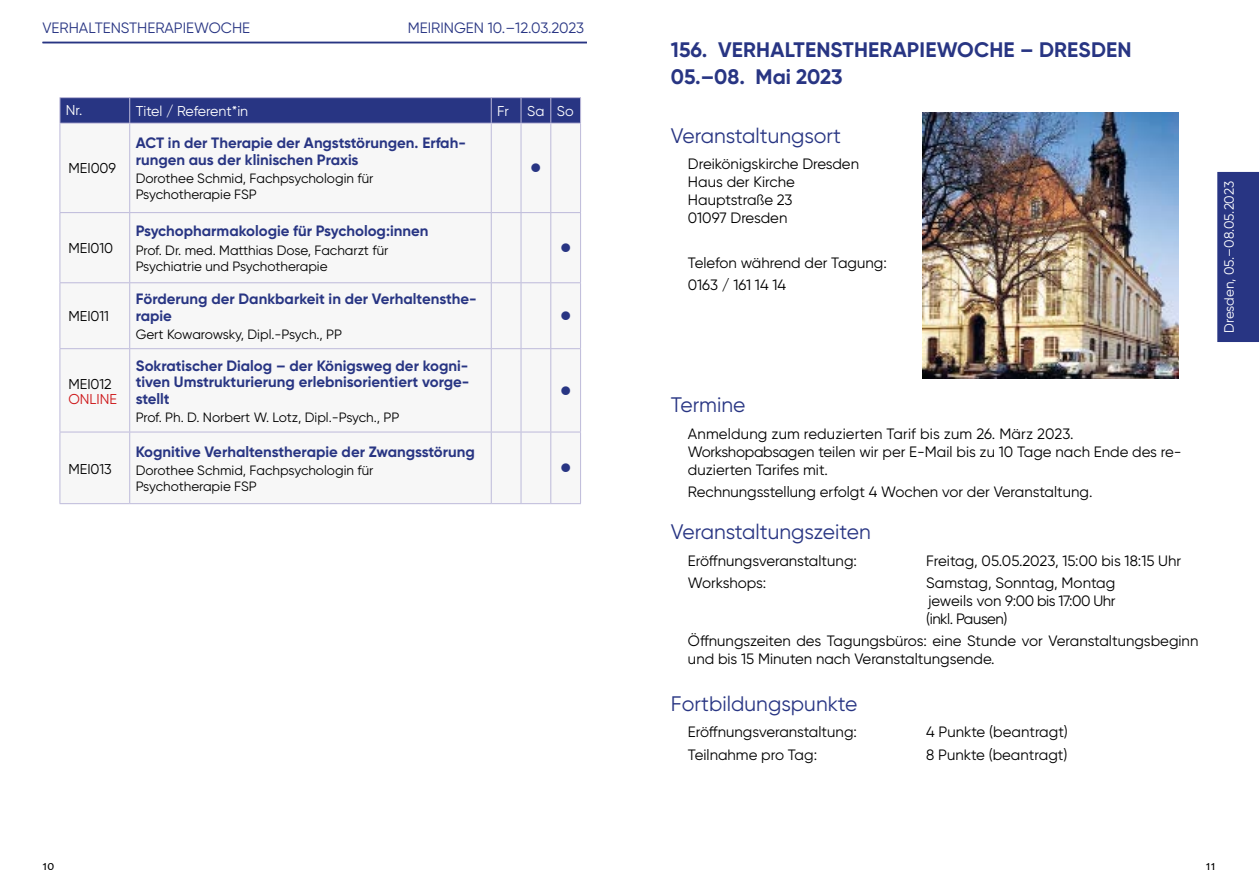
<style>
.page{position:relative;width:1259px;height:893px;background:#fff}
.page>*{position:absolute;margin:0;border:0;box-sizing:border-box;transform-origin:0 0}
.t1{font:21px "Gilroy";color:#283583}
.t2{font:700 21px/26.5px "Gilroy";letter-spacing:.01em;color:#283583}
.t3{font:15px/18px "Gilroy";color:#000}
.t4{font:700 15px/16.5px "Gilroy";color:#283583}
.t5{font:15px "Gilroy";color:#283583}
.t6{font:14.25px "Gilroy";color:#000}
.t7{font:14.25px "Gilroy";color:#fff}
.t8{font:14.25px "Gilroy";color:#cd1719}
.t9{font:13.5px/16.2px "Gilroy";color:#000}
.t10{font:13.5px "Gilroy";letter-spacing:-.005em;color:#fff}
.t11{font:13.5px "Candara";color:#000}
</style>
<div class="page">
<hr style="left:43px;top:42px;width:544px;height:1px;background:#283583">
<svg style="left:61px;top:124px;width:519px;height:379px"></svg>
<hr style="left:60px;top:97px;width:70px;height:1px;background:#bdbada">
<hr style="left:130px;top:97px;width:361px;height:1px;background:#bdbada">
<hr style="left:491px;top:97px;width:30px;height:1px;background:#bdbada">
<hr style="left:521px;top:97px;width:30px;height:1px;background:#bdbada">
<hr style="left:551px;top:97px;width:30px;height:1px;background:#bdbada">
<svg style="left:60px;top:98px;width:521px;height:25px;background:#2c3885"></svg>
<hr style="left:60px;top:123px;width:70px;height:1px;background:#bdbada">
<hr style="left:60px;top:124px;width:1px;height:88px;background:#bdbada">
<hr style="left:130px;top:123px;width:361px;height:1px;background:#bdbada">
<hr style="left:129px;top:124px;width:1px;height:88px;background:#bdbada">
<hr style="left:491px;top:123px;width:30px;height:1px;background:#bdbada">
<hr style="left:491px;top:124px;width:1px;height:88px;background:#bdbada">
<hr style="left:521px;top:123px;width:30px;height:1px;background:#bdbada">
<hr style="left:520px;top:124px;width:1px;height:88px;background:#bdbada">
<hr style="left:551px;top:123px;width:30px;height:1px;background:#bdbada">
<hr style="left:550px;top:124px;width:1px;height:88px;background:#bdbada">
<hr style="left:580px;top:124px;width:1px;height:88px;background:#bdbada">
<hr style="left:60px;top:212px;width:70px;height:1px;background:#bdbada">
<hr style="left:60px;top:213px;width:1px;height:69px;background:#bdbada">
<hr style="left:130px;top:212px;width:361px;height:1px;background:#bdbada">
<hr style="left:129px;top:213px;width:1px;height:69px;background:#bdbada">
<hr style="left:491px;top:212px;width:30px;height:1px;background:#bdbada">
<hr style="left:491px;top:213px;width:1px;height:69px;background:#bdbada">
<hr style="left:521px;top:212px;width:30px;height:1px;background:#bdbada">
<hr style="left:520px;top:213px;width:1px;height:69px;background:#bdbada">
<hr style="left:551px;top:212px;width:30px;height:1px;background:#bdbada">
<hr style="left:550px;top:213px;width:1px;height:69px;background:#bdbada">
<hr style="left:580px;top:213px;width:1px;height:69px;background:#bdbada">
<hr style="left:60px;top:282px;width:70px;height:1px;background:#bdbada">
<hr style="left:60px;top:283px;width:1px;height:65px;background:#bdbada">
<hr style="left:130px;top:282px;width:361px;height:1px;background:#bdbada">
<hr style="left:129px;top:283px;width:1px;height:65px;background:#bdbada">
<hr style="left:491px;top:282px;width:30px;height:1px;background:#bdbada">
<hr style="left:491px;top:283px;width:1px;height:65px;background:#bdbada">
<hr style="left:521px;top:282px;width:30px;height:1px;background:#bdbada">
<hr style="left:520px;top:283px;width:1px;height:65px;background:#bdbada">
<hr style="left:551px;top:282px;width:30px;height:1px;background:#bdbada">
<hr style="left:550px;top:283px;width:1px;height:65px;background:#bdbada">
<hr style="left:580px;top:283px;width:1px;height:65px;background:#bdbada">
<hr style="left:60px;top:348px;width:70px;height:1px;background:#bdbada">
<hr style="left:60px;top:349px;width:1px;height:83px;background:#bdbada">
<hr style="left:130px;top:348px;width:361px;height:1px;background:#bdbada">
<hr style="left:129px;top:349px;width:1px;height:83px;background:#bdbada">
<hr style="left:491px;top:348px;width:30px;height:1px;background:#bdbada">
<hr style="left:491px;top:349px;width:1px;height:83px;background:#bdbada">
<hr style="left:521px;top:348px;width:30px;height:1px;background:#bdbada">
<hr style="left:520px;top:349px;width:1px;height:83px;background:#bdbada">
<hr style="left:551px;top:348px;width:30px;height:1px;background:#bdbada">
<hr style="left:550px;top:349px;width:1px;height:83px;background:#bdbada">
<hr style="left:580px;top:349px;width:1px;height:83px;background:#bdbada">
<hr style="left:60px;top:432px;width:70px;height:1px;background:#bdbada">
<hr style="left:60px;top:432px;width:1px;height:71px;background:#bdbada">
<hr style="left:130px;top:432px;width:361px;height:1px;background:#bdbada">
<hr style="left:129px;top:432px;width:1px;height:71px;background:#bdbada">
<hr style="left:491px;top:432px;width:30px;height:1px;background:#bdbada">
<hr style="left:491px;top:432px;width:1px;height:71px;background:#bdbada">
<hr style="left:521px;top:432px;width:30px;height:1px;background:#bdbada">
<hr style="left:520px;top:432px;width:1px;height:71px;background:#bdbada">
<hr style="left:551px;top:432px;width:30px;height:1px;background:#bdbada">
<hr style="left:550px;top:432px;width:1px;height:71px;background:#bdbada">
<hr style="left:580px;top:432px;width:1px;height:71px;background:#bdbada">
<hr style="left:60px;top:503px;width:70px;height:1px;background:#bdbada">
<hr style="left:130px;top:503px;width:361px;height:1px;background:#bdbada">
<hr style="left:491px;top:503px;width:30px;height:1px;background:#bdbada">
<hr style="left:521px;top:503px;width:30px;height:1px;background:#bdbada">
<hr style="left:551px;top:503px;width:30px;height:1px;background:#bdbada">
<img style="left:922px;top:112px;width:256px;height:266px">
<div style="left:1217px;top:172px;width:42px;height:170px;background:#283583"></div>
<svg style="left:531px;top:164px;width:9px;height:8px"></svg>
<svg style="left:561px;top:243px;width:9px;height:9px"></svg>
<svg style="left:561px;top:312px;width:9px;height:8px"></svg>
<svg style="left:561px;top:386px;width:9px;height:9px"></svg>
<svg style="left:561px;top:464px;width:9px;height:8px"></svg>
<p class="t5" style="left:43px;top:19px;width:209px">VERHALTENSTHERAPIEWOCHE</p>
<p class="t5" style="left:408px;top:19px;width:178px">MEIRINGEN 10.–12.03.2023</p>
<p class="t7" style="left:66px;top:101px;width:18px">Nr.</p>
<p class="t7" style="left:136px;top:102px;width:114px">Titel / Referent*in</p>
<p class="t7" style="left:497px;top:102px;width:13px">Fr</p>
<p class="t7" style="left:527px;top:102px;width:48px">Sa So</p>
<p class="t6" style="left:68px;top:160px;width:49px">MEI009</p>
<p class="t6" style="left:68px;top:240px;width:46px">MEI010</p>
<p class="t6" style="left:68px;top:308px;width:42px">MEI011</p>
<p class="t6" style="left:68px;top:375px;width:45px">MEI012</p>
<p class="t8" style="left:68px;top:390px;width:50px">ONLINE</p>
<p class="t6" style="left:68px;top:460px;width:45px">MEI013</p>
<p class="t4" style="left:136px;top:135px;width:332px">ACT in der Therapie der Angststörungen. Erfah&shy;rungen aus der klinischen Praxis</p>
<p class="t9" style="left:136px;top:170px;width:239px">Dorothee Schmid, Fachpsychologin für<br>Psychotherapie FSP</p>
<p class="t4" style="left:136px;top:223px;width:294px">Psychopharmakologie für Psycholog:innen</p>
<p class="t9" style="left:136px;top:242px;width:254px">Prof. Dr. med. Matthias Dose, Facharzt für<br>Psychiatrie und Psychotherapie</p>
<p class="t4" style="left:136px;top:291px;width:342px">Förderung der Dankbarkeit in der Verhaltensthe&shy;rapie</p>
<p class="t9" style="left:136px;top:326px;width:208px">Gert Kowarowsky, Dipl.-Psych., PP</p>
<p class="t4" style="left:136px;top:357px;width:335px;text-align:justify">Sokratischer Dialog – der Königsweg der kogni&shy;tiven Umstrukturierung erlebnisorientiert vorge&shy;stellt</p>
<p class="t9" style="left:136px;top:409px;width:265px">Prof. Ph. D. Norbert W. Lotz, Dipl.-Psych., PP</p>
<p class="t4" style="left:136px;top:443px;width:340px">Kognitive Verhaltenstherapie der Zwangsstörung</p>
<p class="t9" style="left:136px;top:462px;width:239px">Dorothee Schmid, Fachpsychologin für<br>Psychotherapie FSP</p>
<h1 class="t2" style="left:671px;top:37px;width:462px">156. VERHALTENSTHERAPIEWOCHE – DRESDEN<br>05.–08. Mai 2023</h1>
<h1 class="t1" style="left:671px;top:123px;width:172px">Veranstaltungsort</h1>
<p class="t3" style="left:688px;top:155px;width:173px">Dreikönigskirche Dresden<br>Haus der Kirche<br>Hauptstraße 23<br>01097 Dresden</p>
<p class="t3" style="left:688px;top:251px;width:200px;line-height:22.2px">Telefon während der Tagung:<br>0163 / 161 14 14</p>
<h1 class="t1" style="left:671px;top:392px;width:76px">Termine</h1>
<p class="t3" style="left:688px;top:424px;width:495px">Anmeldung zum reduzierten Tarif bis zum 26. März 2023.<br>Workshopabsagen teilen wir per E-Mail bis zu 10 Tage nach Ende des re&shy;duzierten Tarifes mit.</p>
<p class="t3" style="left:688px;top:483px;width:406px">Rechnungsstellung erfolgt 4 Wochen vor der Veranstaltung.</p>
<h1 class="t1" style="left:671px;top:519px;width:201px">Veranstaltungszeiten</h1>
<p class="t3" style="left:688px;top:551px;width:170px">Eröffnungsveranstaltung:</p>
<p class="t3" style="left:926px;top:551px;width:257px">Freitag, 05.05.2023, 15:00 bis 18:15 Uhr</p>
<p class="t3" style="left:688px;top:574px;width:80px">Workshops:</p>
<p class="t3" style="left:926px;top:574px;width:191px;text-align:justify">Samstag, Sonntag, Montag jeweils von 9:00 bis 17:00 Uhr (inkl. Pausen)</p>
<p class="t3" style="left:688px;top:632px;width:512px">Öffnungszeiten des Tagungsbüros: eine Stunde vor Veranstaltungsbeginn und bis 15 Minuten nach Veranstaltungsende.</p>
<h1 class="t1" style="left:671px;top:691px;width:188px">Fortbildungspunkte</h1>
<p class="t3" style="left:688px;top:723px;width:170px">Eröffnungsveranstaltung:</p>
<p class="t3" style="left:926px;top:723px;width:143px">4 Punkte (beantragt)</p>
<p class="t3" style="left:688px;top:745px;width:131px">Teilnahme pro Tag:</p>
<p class="t3" style="left:926px;top:745px;width:143px">8 Punkte (beantragt)</p>
<p class="t10" style="left:1221px;top:333px;width:153px;rotate:-90deg">Dresden, 05.–08.05.2023</p>
<p class="t11" style="left:43px;top:857px;width:14px">10</p>
<p class="t11" style="left:1206px;top:857px;width:11px">11</p>
</div>
